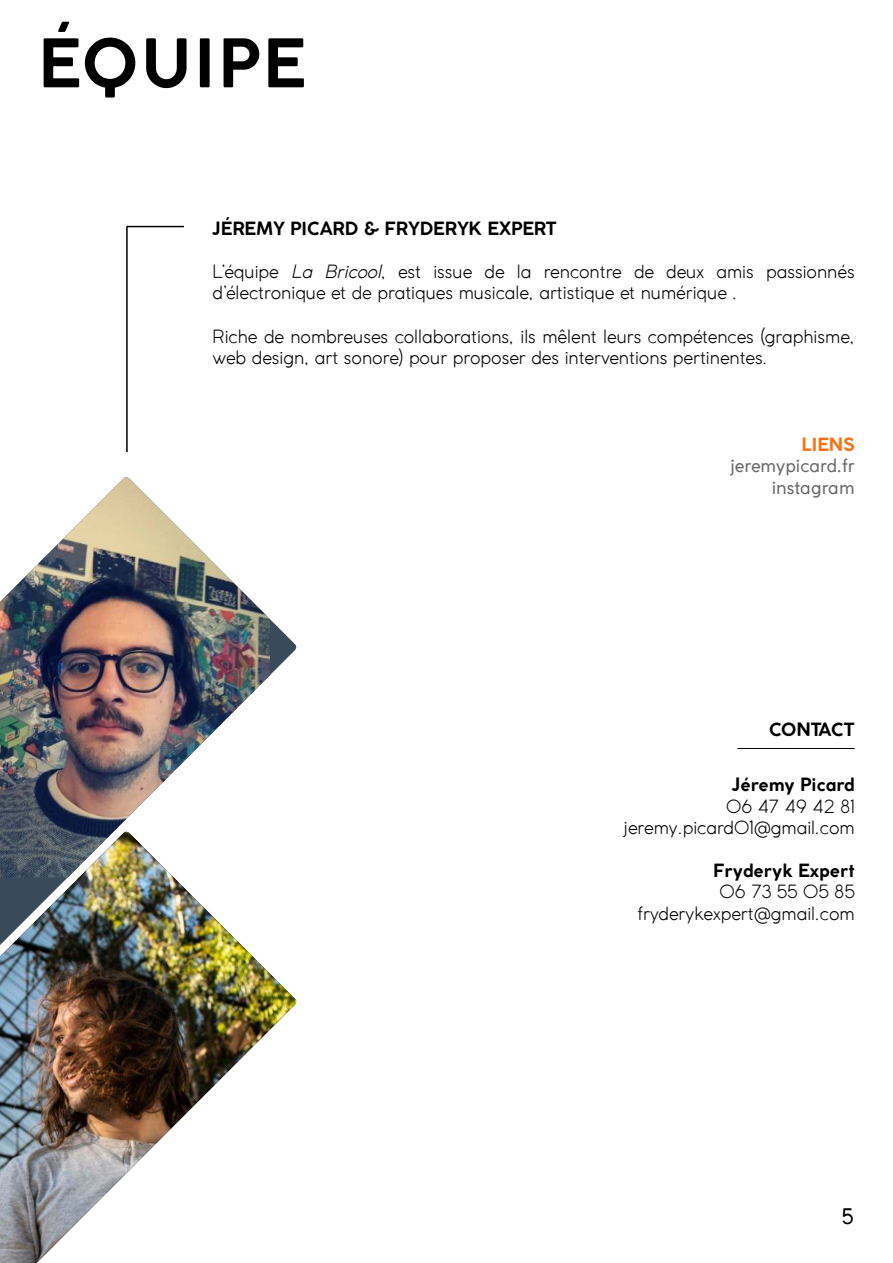
<style>
.page{position:relative;width:893px;height:1263px;background:#fff}
.page>*{position:absolute;margin:0;border:0;box-sizing:border-box;transform-origin:0 0}
.t1{font:700 66px "Coco Gothic";letter-spacing:.05em;color:#000}
.t2{font:21px "Coco Gothic";color:#000}
.t3{font:300 18px/21.6px "Coco Gothic";color:#000}
.t4{font:700 18px "Coco Gothic";color:#000}
.t5{font:18px/21.6px "Coco Gothic";color:#686968;text-align:right}
.t6{font:700 18px "Coco Gothic";color:#f96f13}
.s1{font-style:italic}
</style>
<div class="page">
<img style="left:0;top:1016px;width:284px;height:247px">
<img style="left:0;top:619px;width:297px;height:397px">
<img style="left:0;top:477px;width:270px;height:401px">
<hr style="left:126px;top:226px;width:2px;height:226px;background:#000">
<hr style="left:127px;top:226px;width:57px;height:1px;background:#000">
<hr style="left:737px;top:748px;width:118px;height:1px;background:#000">
<h1 class="t1" style="left:38px;top:35px;width:269px">ÉQUIPE</h1>
<p class="t4" style="left:213px;top:220px;width:346px">JÉREMY PICARD &amp; FRYDERYK EXPERT</p>
<p class="t3" style="left:213px;top:261px;width:644px">L’équipe <span class="s1">La Bricool</span>, est issue de la rencontre de deux amis passionnés d’électronique et de pratiques musicale, artistique et numérique .</p>
<p class="t3" style="left:213px;top:325px;width:644px">Riche de nombreuses collaborations, ils mêlent leurs compétences (graphisme, web design, art sonore) pour proposer des interventions pertinentes.</p>
<p class="t6" style="left:801px;top:436px;width:55px">LIENS</p>
<p class="t5" style="left:730px;top:454px;width:126px">jeremypicard.fr instagram</p>
<p class="t4" style="left:769px;top:722px;width:87px">CONTACT</p>
<p class="t4" style="left:732px;top:777px;width:124px">Jéremy Picard</p>
<p class="t3" style="left:624px;top:796px;width:232px;text-align:right">06 47 49 42 81 jeremy.picard01@gmail.com</p>
<p class="t4" style="left:713px;top:862px;width:143px">Fryderyk Expert</p>
<p class="t3" style="left:637px;top:881px;width:219px;text-align:right">06 73 55 05 85 fryderykexpert@gmail.com</p>
<p class="t2" style="left:842px;top:1208px;width:14px">5</p>
</div>
